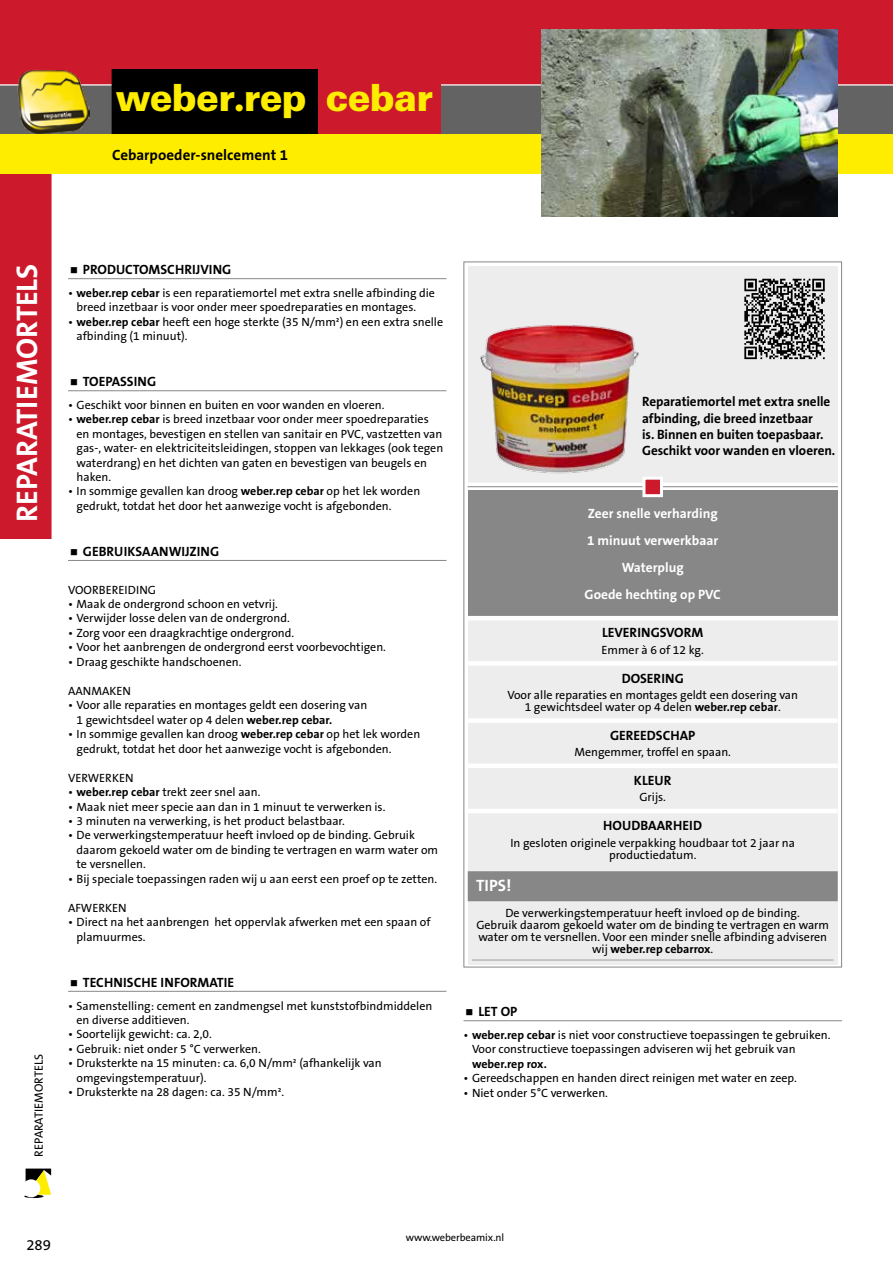
<style>
.page{position:relative;width:893px;height:1263px;background:#fff}
.page>*{position:absolute;margin:0;border:0;box-sizing:border-box;transform-origin:0 0}
.t1{font:37.5px "DE PRODUCTLT Std 55 Heavy";letter-spacing:-.02em;color:#ffed00}
.t2{font:700 30px "The Sans B7";color:#fff}
.t3{font:700 16.5px "The Sans B7";color:#fff}
.t4{font:700 15px "The Sans B7";color:#000}
.t5{font:15px "The Sans B5 Plain";color:#000}
.t6{font:700 13.5px/16.2px "The Sans B7";color:#000}
.t7{font:700 13.5px/27px "The Sans B7";color:#fff;text-align:center}
.t8{font:12px/14.4px "The Sans B5 Plain";color:#000}
.t9{font:700 12px "The Sans B7";color:#000}
.t10{font:10.5px "The Sans B5 Plain";letter-spacing:-.01em;color:#000}
.s1{font-family:"The Sans B8";font-weight:800}
.s2{font-family:"WEBERDELEFTLT Std 55";font-weight:700}
.s3{font-family:"WEBERDERIGHTLT Std 55";font-weight:700}
.s4{font-family:"The Sans B7";font-weight:700}
.s5{font-family:"The Sans B5 Plain";font-weight:400}
</style>
<div class="page">
<div style="left:0;top:174px;width:52px;height:365px;background:#cd192c"></div>
<div style="left:0;top:0;width:893px;height:85px;background:#cd192c"></div>
<div style="left:0;top:85px;width:893px;height:49px;background:#646363"></div>
<div style="left:468px;top:266px;width:370px;height:698px;background:#ededed"></div>
<svg style="left:468px;top:483px;width:370px;height:7px;fill:#fff"></svg>
<hr style="left:468px;top:486px;width:370px;height:1px;background:#878787">
<svg style="left:26px;top:1168px;width:25px;height:27px"></svg>
<hr style="left:24px;top:1195px;width:20px;height:3px;background:#000;border-radius:50%">
<div style="left:22px;top:1179px;width:18px;height:18px;background:#fff;border-radius:50%"></div>
<hr style="left:68px;top:278px;width:378px;height:1px;background:#878787">
<hr style="left:68px;top:390px;width:378px;height:1px;background:#878787">
<hr style="left:68px;top:560px;width:378px;height:1px;background:#878787">
<hr style="left:68px;top:991px;width:378px;height:1px;background:#878787">
<hr style="left:463px;top:1020px;width:379px;height:1px;background:#878787">
<img style="left:480px;top:325px;width:159px;height:149px">
<svg style="left:744px;top:279px;width:81px;height:80px"></svg>
<div style="left:468px;top:490px;width:370px;height:125px;background:#878787"></div>
<div style="left:642px;top:477px;width:21px;height:20px;background:#cd192c;border:3px solid #fff"></div>
<div style="left:468px;top:661px;width:370px;height:5px;background:#fff"></div>
<div style="left:468px;top:718px;width:370px;height:5px;background:#fff"></div>
<div style="left:468px;top:763px;width:370px;height:5px;background:#fff"></div>
<hr style="left:468px;top:809px;width:370px;height:4px;background:#fff">
<hr style="left:0;top:85px;width:893px;height:1px;background:#fff">
<div style="left:112px;top:62px;width:321px;height:83px;background:#000"></div>
<div style="left:318px;top:62px;width:123px;height:82px;background:#cd192c"></div>
<div style="left:86px;top:48px;width:794px;height:21px;background:#cd192c"></div>
<div style="left:0;top:134px;width:893px;height:40px;background:#ffed00"></div>
<img style="left:541px;top:30px;width:297px;height:187px">
<img style="left:468px;top:616px;width:370px;height:4px">
<img style="left:18px;top:69px;width:71px;height:65px">
<div style="left:468px;top:871px;width:370px;height:30px;background:#878787"></div>
<hr style="left:472px;top:960px;width:361px;height:1px;background:#9d9d9c">
<h1 class="t1" style="left:116px;top:74px;width:327px">weber<span class="s1">.</span>rep <span class="s2">c</span>eba<span class="s3">r</span></h1>
<p class="t4" style="left:112px;top:147px;width:177px">Cebarpoeder-snelcement 1</p>
<h2 class="t2" style="left:11px;top:522px;width:259px;rotate:-90deg">REPARATIEMORTELS</h2>
<p class="t8" style="left:32px;top:1157px;width:104px;rotate:-90deg">REPARATIEMORTELS</p>
<p class="t6" style="left:83px;top:262px;width:150px">PRODUCTOMSCHRIJVING</p>
<p class="t8" style="left:77px;top:286px;width:360px;text-indent:-9px">• <span class="s4">weber.rep cebar</span> is een reparatiemortel met extra snelle afbinding die breed inzetbaar is voor onder meer spoedreparaties en montages.</p>
<p class="t8" style="left:77px;top:315px;width:368px;text-indent:-9px">• <span class="s4">weber.rep cebar</span> heeft een hoge sterkte (35 N/mm²) en een extra snelle afbinding (1 minuut).</p>
<p class="t6" style="left:83px;top:374px;width:75px">TOEPASSING</p>
<p class="t8" style="left:68px;top:398px;width:318px">• Geschikt voor binnen en buiten en voor wanden en vloeren.</p>
<p class="t8" style="left:77px;top:412px;width:368px;text-indent:-9px">• <span class="s4">weber.rep cebar</span> is breed inzetbaar voor onder meer spoedreparaties en montages, bevestigen en stellen van sanitair en PVC, vastzetten van gas-, water- en elektriciteitsleidingen, stoppen van lekkages (ook tegen waterdrang) en het dichten van gaten en bevestigen van beugels en haken.</p>
<p class="t8" style="left:77px;top:484px;width:345px;text-indent:-9px">• In sommige gevallen kan droog <span class="s4">weber.rep cebar</span> op het lek worden gedrukt, totdat het door het aanwezige vocht is afgebonden.</p>
<p class="t6" style="left:83px;top:544px;width:138px">GEBRUIKSAANWIJZING</p>
<p class="t8" style="left:68px;top:583px;width:90px">VOORBEREIDING</p>
<p class="t8" style="left:68px;top:597px;width:211px">• Maak de ondergrond schoon en vetvrij.</p>
<p class="t8" style="left:68px;top:611px;width:223px">• Verwijder losse delen van de ondergrond.</p>
<p class="t8" style="left:68px;top:626px;width:228px">• Zorg voor een draagkrachtige ondergrond.</p>
<p class="t8" style="left:68px;top:640px;width:319px">• Voor het aanbrengen de ondergrond eerst voorbevochtigen.</p>
<p class="t8" style="left:68px;top:655px;width:175px">• Draag geschikte handschoenen.</p>
<p class="t8" style="left:68px;top:684px;width:64px">AANMAKEN</p>
<p class="t8" style="left:77px;top:698px;width:292px;text-indent:-9px">• Voor alle reparaties en montages geldt een dosering van<br>1 gewichtsdeel water op 4 delen <span class="s4">weber.rep cebar.</span></p>
<p class="t8" style="left:77px;top:727px;width:345px;text-indent:-9px">• In sommige gevallen kan droog <span class="s4">weber.rep cebar</span> op het lek worden gedrukt, totdat het door het aanwezige vocht is afgebonden.</p>
<p class="t8" style="left:68px;top:771px;width:67px">VERWERKEN</p>
<p class="t8" style="left:68px;top:785px;width:194px">• <span class="s4">weber.rep cebar</span> trekt zeer snel aan.</p>
<p class="t8" style="left:68px;top:800px;width:319px">• Maak niet meer specie aan dan in 1 minuut te verwerken is.</p>
<p class="t8" style="left:68px;top:814px;width:278px">• 3 minuten na verwerking, is het product belastbaar.</p>
<p class="t8" style="left:77px;top:828px;width:363px;text-indent:-9px">• De verwerkingstemperatuur heeft invloed op de binding. Gebruik daarom gekoeld water om de binding te vertragen en warm water om te versnellen.</p>
<p class="t8" style="left:68px;top:872px;width:371px">• Bij speciale toepassingen raden wij u aan eerst een proef op te zetten.</p>
<p class="t8" style="left:68px;top:901px;width:60px">AFWERKEN</p>
<p class="t8" style="left:77px;top:915px;width:356px;text-indent:-9px">• Direct na het aanbrengen het oppervlak afwerken met een spaan of plamuurmes.</p>
<p class="t6" style="left:83px;top:974px;width:153px">TECHNISCHE INFORMATIE</p>
<p class="t8" style="left:77px;top:999px;width:357px;text-indent:-9px">• Samenstelling: cement en zandmengsel met kunststofbindmiddelen en diverse additieven.</p>
<p class="t8" style="left:68px;top:1027px;width:145px">• Soortelijk gewicht: ca. 2,0.</p>
<p class="t8" style="left:68px;top:1042px;width:194px">• Gebruik: niet onder 5 °C verwerken.</p>
<p class="t8" style="left:77px;top:1056px;width:307px;text-indent:-9px">• Druksterkte na 15 minuten: ca. 6,0 N/mm² (afhankelijk van omgevingstemperatuur).</p>
<p class="t8" style="left:68px;top:1085px;width:218px">• Druksterkte na 28 dagen: ca. 35 N/mm².</p>
<p class="t6" style="left:642px;top:394px;width:195px">Reparatiemortel met extra snelle afbinding, die breed inzetbaar<br>is. Binnen en buiten toepasbaar.<br>Geschikt voor wanden en vloeren.</p>
<p class="t7" style="left:585px;top:500px;width:138px">Zeer snelle verharding<br>1 minuut verwerkbaar<br>Waterplug<br>Goede hechting op PVC</p>
<p class="t6" style="left:602px;top:625px;width:103px">LEVERINGSVORM</p>
<p class="t8" style="left:601px;top:643px;width:104px">Emmer à 6 of 12 kg.</p>
<p class="t6" style="left:622px;top:670px;width:64px">DOSERING</p>
<p class="t8" style="left:507px;top:689px;width:292px;line-height:12px;text-align:center">Voor alle reparaties en montages geldt een dosering van<br>1 gewichtsdeel water op 4 delen <span class="s4">weber.rep cebar</span>.</p>
<p class="t6" style="left:610px;top:728px;width:87px">GEREEDSCHAP</p>
<p class="t8" style="left:574px;top:745px;width:158px">Mengemmer, troffel en spaan.</p>
<p class="t6" style="left:634px;top:773px;width:39px">KLEUR</p>
<p class="t8" style="left:639px;top:790px;width:28px">Grijs.</p>
<p class="t6" style="left:603px;top:818px;width:100px">HOUDBAARHEID</p>
<p class="t8" style="left:510px;top:837px;width:286px;line-height:12px;text-align:center">In gesloten originele verpakking houdbaar tot 2 jaar na productiedatum.</p>
<h3 class="t3" style="left:476px;top:877px;width:37px">TIPS!</h3>
<p class="t8" style="left:476px;top:907px;width:354px;line-height:12px;text-align:center">De verwerkingstemperatuur heeft invloed op de binding.<br>Gebruik daarom gekoeld water om de binding te vertragen en warm water om te versnellen. Voor een minder snelle afbinding adviseren</p>
<p class="t9" style="left:592px;top:943px;width:123px"><span class="s5">wij</span> weber.rep cebarrox<span class="s5">.</span></p>
<p class="t6" style="left:478px;top:1004px;width:40px">LET OP</p>
<p class="t8" style="left:472px;top:1028px;width:360px;text-indent:-9px">• <span class="s4">weber.rep cebar</span> is niet voor constructieve toepassingen te gebruiken.<br>Voor constructieve toepassingen adviseren wij het gebruik van</p>
<p class="t9" style="left:472px;top:1057px;width:76px">weber.rep rox.</p>
<p class="t8" style="left:463px;top:1071px;width:335px">• Gereedschappen en handen direct reinigen met water en zeep.</p>
<p class="t8" style="left:463px;top:1086px;width:146px">• Niet onder 5°C verwerken.</p>
<p class="t5" style="left:27px;top:1237px;width:26px">289</p>
<p class="t10" style="left:406px;top:1232px;width:100px">www.weberbeamix.nl</p>
</div>
